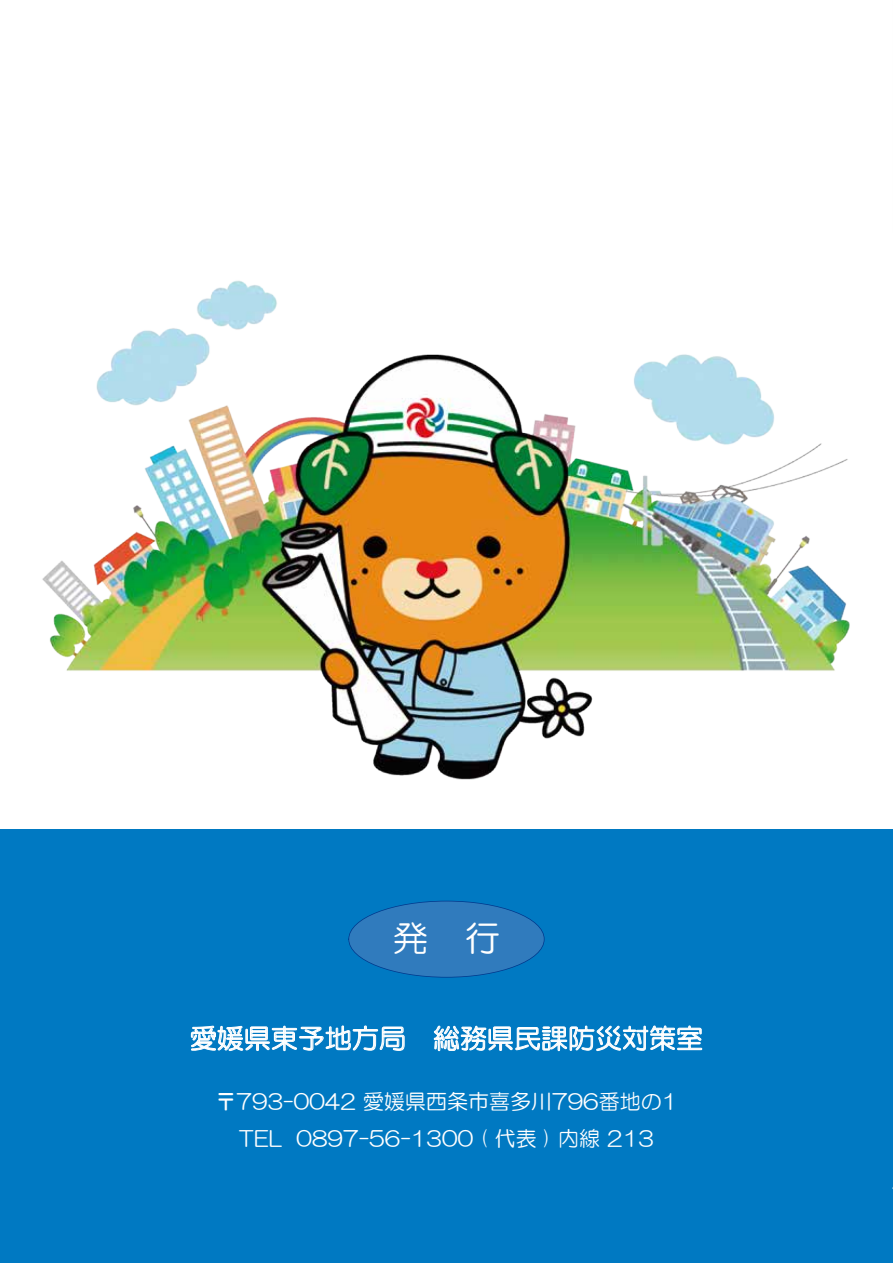
<style>
.page{position:relative;width:893px;height:1263px;background:#fff}
.page>*{position:absolute;margin:0;border:0;box-sizing:border-box;transform-origin:0 0}
.t1{font:36px "HG Maru Gothic MPRO";color:#fff}
.t2{font:27px "HG Maru Gothic MPRO";color:#fff}
.t3{font:21px/37.5px "HG Maru Gothic MPRO";color:#fff}
</style>
<div class="page">
<hr style="left:892px;top:0;width:1px;height:1263px;background:#983525">
<div style="left:0;top:829px;width:893px;height:434px;background:#0079c2"></div>
<svg style="left:892px;top:390px;width:1px;height:172px"></svg>
<img style="left:892px;top:562px;width:1px;height:627px">
<div style="left:349px;top:901px;width:195px;height:76px;background:#307bbd;border-radius:50%"></div>
<svg style="left:191px;top:1025px;width:214px;height:26px"></svg>
<svg style="left:434px;top:1025px;width:268px;height:27px"></svg>
<img style="left:42px;top:280px;width:808px;height:500px">
<h1 class="t1" style="left:392px;top:920px;width:109px">発　行</h1>
<p class="t2" style="left:190px;top:1025px;width:514px">愛媛県東予地方局　総務県民課防災対策室</p>
<p class="t3" style="left:296px;top:1082px;width:382px;text-indent:-81px">〒793-0042 愛媛県西条市喜多川796番地の1<br>0897-56-1300 ( 代表 ) 内線 213</p>
<p class="t3" style="left:239px;top:1120px;width:45px">TEL</p>
</div>
